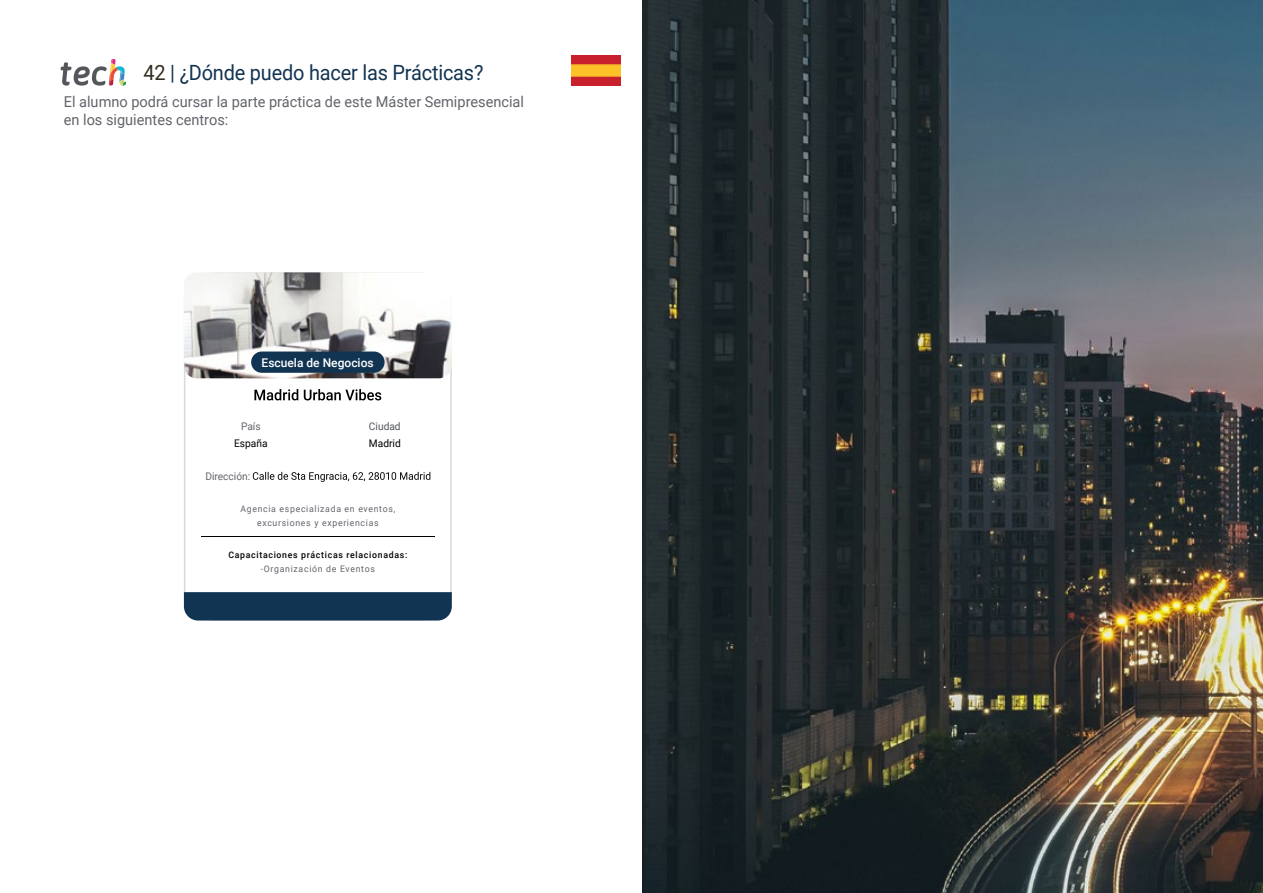
<style>
.page{position:relative;width:1263px;height:893px;background:#fff}
.page>*{position:absolute;margin:0;border:0;box-sizing:border-box;transform-origin:0 0}
.t1{font:21px "Roboto";letter-spacing:-.01em;color:#123352;scale:.95 1}
.t2{font:15px/18px "Roboto";color:#61646a}
.t3{font:500 12px "Roboto";color:#fff}
.t4{font:10.5px "Roboto";color:#61646a}
.t5{font:10.5px "Roboto";color:#000}
.t6{font:10.5px "Roboto";color:#52555b}
.t7{font:9px/13.5px "Roboto";letter-spacing:.08em;color:#61646a;text-align:center}
.t8{font:500 9px "Roboto";letter-spacing:.08em;color:#000}
.s1{color:#312e20}
</style>
<div class="page">
<img style="left:642px;top:0;width:621px;height:893px">
<svg style="left:61px;top:59px;width:65px;height:27px"></svg>
<img style="left:571px;top:56px;width:50px;height:29px">
<svg style="left:183px;top:378px;width:269px;height:229px"></svg>
<img style="left:184px;top:272px;width:268px;height:106px">
<div style="left:251px;top:351px;width:134px;height:22px;background:#113452;border-radius:11px"></div>
<svg style="left:184px;top:592px;width:268px;height:29px;background:#183a57"></svg>
<hr style="left:201px;top:536px;width:234px;height:1px;background:#000">
<svg style="left:254px;top:389px;width:127px;height:11px"></svg>
<svg style="left:253px;top:472px;width:177px;height:10px"></svg>
<h1 class="t1" style="left:144px;top:57px;width:359px"><span class="s1">42</span> | ¿Dónde puedo hacer las Prácticas?</h1>
<p class="t2" style="left:64px;top:93px;width:462px">El alumno podrá cursar la parte práctica de este Máster Semipresencial en los siguientes centros:</p>
<p class="t3" style="left:262px;top:354px;width:114px">Escuela de Negocios</p>
<p class="t4" style="left:241px;top:419px;width:21px">País</p>
<p class="t5" style="left:234px;top:435px;width:35px">España</p>
<p class="t6" style="left:369px;top:419px;width:33px">Ciudad</p>
<p class="t5" style="left:369px;top:435px;width:33px">Madrid</p>
<p class="t4" style="left:205px;top:469px;width:46px">Dirección:</p>
<p class="t7" style="left:240px;top:502px;width:156px">Agencia especializada en eventos, excursiones y experiencias</p>
<p class="t8" style="left:228px;top:549px;width:180px">Capacitaciones prácticas relacionadas:</p>
<p class="t7" style="left:261px;top:561px;width:116px">-Organización de Eventos</p>
</div>
